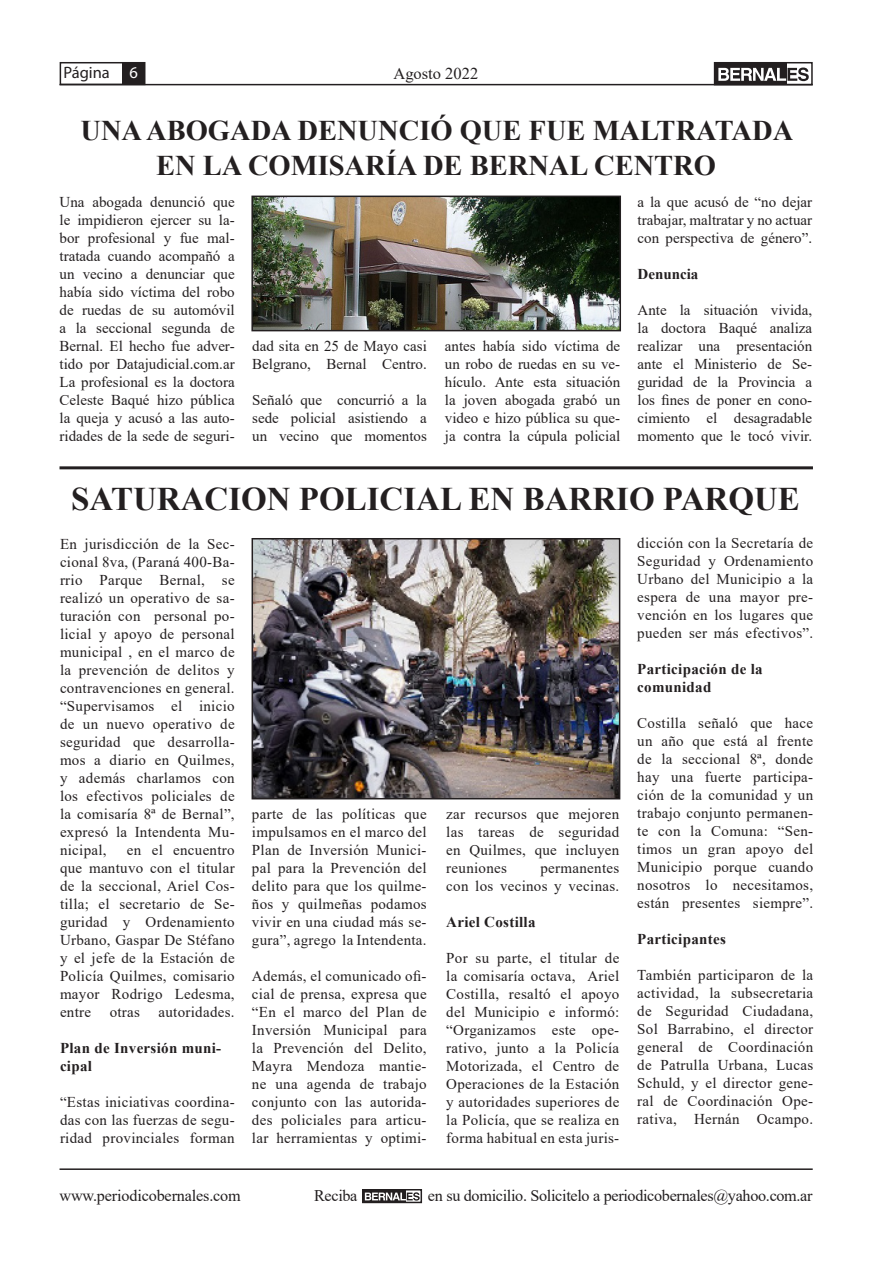
<style>
.page{position:relative;width:893px;height:1263px;background:#fff}
.page>*{position:absolute;margin:0;border:0;box-sizing:border-box;transform-origin:0 0}
.t1{font:700 33px "Times New Roman";color:#231f20}
.t2{font:700 28.5px/34.2px "Times New Roman";color:#231f20;text-align:center}
.t3{font:16.5px "Times New Roman";color:#231f20}
.t4{font:16.5px "Myriad Pro";color:#231f20}
.t5{font:16.2px "Times New Roman";letter-spacing:-.02em;color:#231f20}
.t6{font:15px/18px "Times New Roman";letter-spacing:.02em;color:#231f20;text-align:justify}
.t7{font:700 15px/18px "Times New Roman";letter-spacing:.02em;color:#231f20}
.t8{font:15px/18px "Times New Roman";color:#231f20}
.t9{font:700 15px "Times New Roman";color:#231f20}
.s1{color:#fff}
</style>
<div class="page">
<div style="left:122px;top:63px;width:23px;height:21px;background:#231f20"></div>
<div style="left:60px;top:62px;width:85px;height:23px;border:2px solid #231f20"></div>
<hr style="left:60px;top:84px;width:753px;height:1px;background:#231f20">
<hr style="left:60px;top:1168px;width:753px;height:2px;background:#231f20">
<div style="left:715px;top:63px;width:72px;height:22px;background:#231f20"></div>
<svg style="left:718px;top:68px;width:91px;height:13px"></svg>
<div style="left:714px;top:62px;width:99px;height:23px;border:2px solid #231f20"></div>
<svg style="left:365px;top:1192px;width:54px;height:8px"></svg>
<div style="left:362px;top:1189px;width:60px;height:14px;border:2px solid #231f20"></div>
<hr style="left:60px;top:466px;width:753px;height:3px;background:#231f20">
<img style="left:255px;top:541px;width:362px;height:255px">
<div style="left:252px;top:538px;width:368px;height:261px;border:2px solid #231f20"></div>
<img style="left:254px;top:199px;width:364px;height:129px">
<div style="left:251px;top:196px;width:370px;height:135px;border:2px solid #231f20"></div>
<p class="t4" style="left:64px;top:63px;width:76px">Página <span class="s1">6</span></p>
<p class="t3" style="left:393px;top:62px;width:86px">Agosto 2022</p>
<p class="t2" style="left:80px;top:113px;width:714px">UNA ABOGADA DENUNCIÓ QUE FUE MALTRATADA<br>EN LA COMISARÍA DE BERNAL CENTRO</p>
<p class="t6" style="left:60px;top:192px;width:177px">Una abogada denunció que le impidieron ejercer su la&shy;bor profesional y fue mal&shy;tratada cuando acompañó a un vecino a denunciar que había sido víctima del robo de ruedas de su automóvil a la seccional segunda de Bernal. El hecho fue adver&shy;tido por Datajudicial.com.ar</p>
<p class="t6" style="left:60px;top:372px;width:177px">La profesional es la doctora Celeste Baqué hizo pública la queja y acusó a las auto&shy;ridades de la sede de seguri-</p>
<p class="t6" style="left:637px;top:192px;width:176px">a la que acusó de “no dejar trabajar, maltratar y no actuar con perspectiva de género”.</p>
<p class="t9" style="left:637px;top:263px;width:62px">Denuncia</p>
<p class="t6" style="left:637px;top:300px;width:176px">Ante la situación vivida, la doctora Baqué analiza realizar una presentación ante el Ministerio de Se&shy;guridad de la Provincia a los fines de poner en cono&shy;cimiento el desagradable momento que le tocó vivir.</p>
<p class="t8" style="left:252px;top:336px;width:176px">dad sita en 25 de Mayo casi<br>Belgrano, Bernal Centro.</p>
<p class="t6" style="left:252px;top:390px;width:176px">Señaló que concurrió a la sede policial asistiendo a un vecino que momentos</p>
<p class="t6" style="left:445px;top:336px;width:177px">antes había sido víctima de un robo de ruedas en su ve&shy;hículo. Ante esta situación la joven abogada grabó un video e hizo pública su que&shy;ja contra la cúpula policial</p>
<p class="t1" style="left:71px;top:475px;width:730px">SATURACION POLICIAL EN BARRIO PARQUE</p>
<p class="t6" style="left:60px;top:534px;width:176px">En jurisdicción de la Sec&shy;cional 8va, (Paraná 400-Ba&shy;rrio Parque Bernal, se realizó un operativo de sa&shy;turación con personal po&shy;licial y apoyo de personal municipal , en el marco de la prevención de delitos y contravenciones en general.</p>
<p class="t6" style="left:60px;top:696px;width:176px">“Supervisamos el inicio de un nuevo operativo de seguridad que desarrolla&shy;mos a diario en Quilmes, y además charlamos con los efectivos policiales de la comisaría 8ª de Bernal”, expresó la Intendenta Mu&shy;nicipal,</p>
<p class="t6" style="left:637px;top:534px;width:177px">dicción con la Secretaría de Seguridad y Ordenamiento Urbano del Municipio a la espera de una mayor pre&shy;vención en los lugares que pueden ser más efectivos”.</p>
<p class="t7" style="left:637px;top:660px;width:127px">Participación de la</p>
<p class="t7" style="left:637px;top:678px;width:76px">comunidad</p>
<p class="t6" style="left:637px;top:714px;width:177px">Costilla señaló que hace un año que está al frente de la seccional 8ª, donde hay una fuerte participa&shy;ción de la comunidad y un trabajo conjunto permanen&shy;te con la Comuna: “Sen&shy;timos un gran apoyo del Municipio porque cuando nosotros lo necesitamos, están presentes siempre”.</p>
<p class="t7" style="left:637px;top:930px;width:90px">Participantes</p>
<p class="t6" style="left:637px;top:966px;width:177px">También participaron de la actividad, la subsecretaria de Seguridad Ciudadana, Sol Barrabino, el director general de Coordinación de Patrulla Urbana, Lucas Schuld, y el director gene&shy;ral de Coordinación Ope&shy;rativa, Hernán Ocampo.</p>
<p class="t6" style="left:446px;top:804px;width:175px">zar recursos que mejoren las tareas de seguridad en Quilmes, que incluyen reuniones</p>
<p class="t6" style="left:252px;top:804px;width:176px">parte de las políticas que impulsamos en el marco del Plan de Inversión Munici&shy;pal para la Prevención del delito para que los quilme&shy;ños y quilmeñas podamos vivir en una ciudad más se&shy;gura”, agrego la Intendenta.</p>
<p class="t6" style="left:252px;top:966px;width:176px">Además, el comunicado ofi&shy;cial de prensa, expresa que “En el marco del Plan de Inversión Municipal para la Prevención del Delito, Mayra Mendoza mantie&shy;ne una agenda de trabajo conjunto con las autorida&shy;des policiales para articu&shy;lar herramientas y optimi-</p>
<p class="t6" style="left:60px;top:840px;width:176px;text-indent:67px">en el encuentro que mantuvo con el titular de la seccional, Ariel Cos&shy;tilla; el secretario de Se&shy;guridad y Ordenamiento Urbano, Gaspar De Stéfano y el jefe de la Estación de Policía Quilmes, comisario mayor Rodrigo Ledesma, entre otras autoridades.</p>
<p class="t7" style="left:60px;top:1038px;width:163px">Plan de Inversión muni&shy;cipal</p>
<p class="t6" style="left:60px;top:1092px;width:176px">“Estas iniciativas coordina&shy;das con las fuerzas de segu&shy;ridad provinciales forman</p>
<p class="t6" style="left:446px;top:858px;width:175px;text-align:right">permanentes<br>con los vecinos y vecinas.</p>
<p class="t7" style="left:446px;top:912px;width:91px">Ariel Costilla</p>
<p class="t6" style="left:446px;top:948px;width:175px">Por su parte, el titular de la comisaría octava, Ariel Costilla, resaltó el apoyo del Municipio e informó: “Organizamos este ope&shy;rativo, junto a la Policía Motorizada, el Centro de Operaciones de la Estación y autoridades superiores de la Policía, que se realiza en forma habitual en esta juris-</p>
<p class="t5" style="left:60px;top:1184px;width:183px">www.periodicobernales.com</p>
<p class="t5" style="left:314px;top:1184px;width:45px">Reciba</p>
<p class="t5" style="left:428px;top:1184px;width:386px">en su domicilio. Solicitelo a periodicobernales@yahoo.com.ar</p>
</div>
